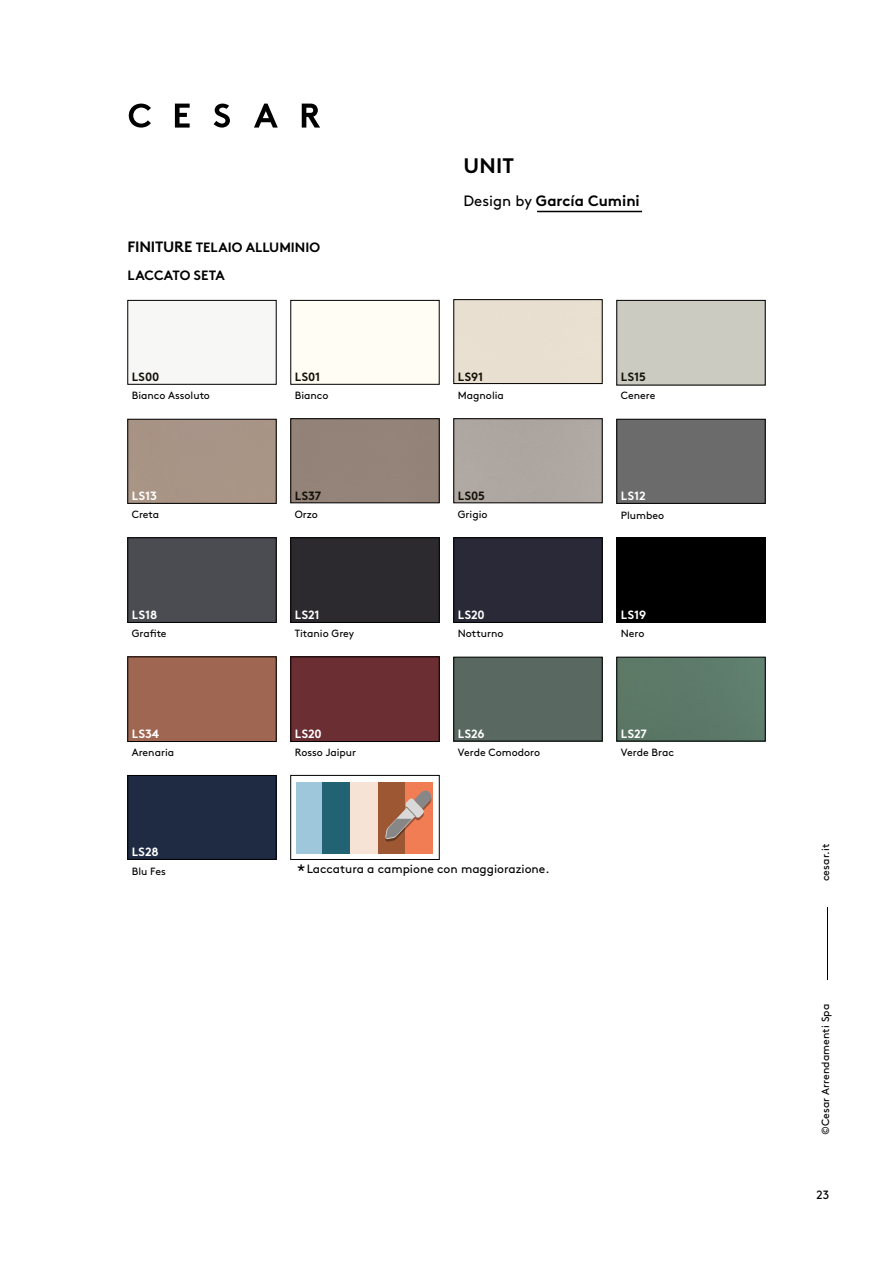
<style>
.page{position:relative;width:893px;height:1263px;background:#fff}
.page>*{position:absolute;margin:0;border:0;box-sizing:border-box;transform-origin:0 0}
.t1{font:700 21px "Brown Pro";color:#000}
.t2{font:16.5px "Brown Pro";color:#000}
.t3{font:700 15px "Brown Pro";color:#000}
.t4{font:700 13.5px "Brown Pro";color:#000}
.t5{font:700 12px "Brown Pro";color:#fff}
.t6{font:12px "Brown Pro";color:#000}
.t7{font:700 12px "Brown Pro";color:#131108}
.t8{font:10.5px "Brown Pro";color:#000}
.s1{font-size:15px}
.s2{font-weight:400}
</style>
<div class="page">
<div style="left:128px;top:300px;width:148px;height:84px;border:1px solid #000"></div>
<div style="left:617px;top:419px;width:148px;height:85px;border:1px solid #000"></div>
<div style="left:291px;top:418px;width:148px;height:85px;border:1px solid #000"></div>
<div style="left:617px;top:300px;width:148px;height:85px;border:1px solid #000"></div>
<div style="left:130px;top:540px;width:144px;height:81px;background:#4b4c51"></div>
<div style="left:128px;top:538px;width:148px;height:85px;border:1px solid #000"></div>
<div style="left:454px;top:418px;width:148px;height:85px;border:1px solid #000"></div>
<div style="left:291px;top:300px;width:148px;height:84px;border:1px solid #000"></div>
<div style="left:454px;top:299px;width:148px;height:85px;border:1px solid #000"></div>
<div style="left:128px;top:419px;width:148px;height:85px;border:1px solid #000"></div>
<div style="left:130px;top:659px;width:144px;height:81px;background:#9f6651"></div>
<div style="left:128px;top:657px;width:148px;height:85px;border:1px solid #000"></div>
<div style="left:456px;top:540px;width:144px;height:81px;background:#292937"></div>
<div style="left:454px;top:538px;width:148px;height:85px;border:1px solid #000"></div>
<div style="left:293px;top:540px;width:144px;height:81px;background:#2c2a2f"></div>
<div style="left:291px;top:538px;width:148px;height:85px;border:1px solid #000"></div>
<div style="left:619px;top:540px;width:144px;height:81px;background:#000"></div>
<div style="left:617px;top:538px;width:148px;height:85px;border:1px solid #000"></div>
<div style="left:456px;top:659px;width:144px;height:80px;background:#596861"></div>
<div style="left:454px;top:657px;width:148px;height:84px;border:1px solid #000"></div>
<div style="left:293px;top:659px;width:144px;height:81px;background:#6b2e33"></div>
<div style="left:291px;top:657px;width:148px;height:85px;border:1px solid #000"></div>
<div style="left:619px;top:659px;width:144px;height:80px;background:#5d7969"></div>
<div style="left:617px;top:657px;width:148px;height:84px;border:1px solid #000"></div>
<div style="left:130px;top:777px;width:144px;height:80px;background:#1f2b43"></div>
<div style="left:128px;top:775px;width:148px;height:84px;border:1px solid #000"></div>
<div style="left:291px;top:775px;width:148px;height:85px;border:1px solid #000"></div>
<div style="left:297px;top:782px;width:25px;height:72px;background:#9ec7db"></div>
<div style="left:322px;top:782px;width:28px;height:72px;background:#216373"></div>
<div style="left:350px;top:782px;width:28px;height:72px;background:#f7e3d6"></div>
<div style="left:378px;top:782px;width:28px;height:72px;background:#9e5733"></div>
<div style="left:406px;top:782px;width:27px;height:72px;background:#f07d54"></div>
<svg style="left:385px;top:791px;width:47px;height:51px"></svg>
<hr style="left:827px;top:907px;width:1px;height:73px;background:#000">
<hr style="left:537px;top:211px;width:105px;height:1px;background:#000">
<svg style="left:254px;top:104px;width:24px;height:24px"></svg>
<svg style="left:129px;top:104px;width:22px;height:24px"></svg>
<svg style="left:302px;top:104px;width:18px;height:24px"></svg>
<svg style="left:175px;top:104px;width:15px;height:24px"></svg>
<svg style="left:214px;top:104px;width:16px;height:24px"></svg>
<h1 class="t1" style="left:464px;top:149px;width:52px">UNIT</h1>
<p class="t4" style="left:128px;top:236px;width:194px"><span class="s1">FINITURE</span> TELAIO ALLUMINIO</p>
<p class="t4" style="left:128px;top:264px;width:99px">LACCATO SETA</p>
<p class="t7" style="left:132px;top:367px;width:29px">LS00</p>
<p class="t8" style="left:132px;top:387px;width:80px">Bianco Assoluto</p>
<p class="t7" style="left:295px;top:367px;width:27px">LS01</p>
<p class="t8" style="left:295px;top:387px;width:35px">Bianco</p>
<h3 class="t3" style="left:463px;top:189px;width:178px"><span class="s2">Design by</span> García Cumini</h3>
<p class="t7" style="left:458px;top:367px;width:27px">LS91</p>
<p class="t7" style="left:621px;top:367px;width:27px">LS15</p>
<p class="t8" style="left:458px;top:387px;width:48px">Magnolia</p>
<p class="t8" style="left:621px;top:388px;width:36px">Cenere</p>
<p class="t5" style="left:132px;top:486px;width:27px">LS13</p>
<p class="t7" style="left:458px;top:486px;width:29px">LS05</p>
<p class="t7" style="left:295px;top:486px;width:28px">LS37</p>
<p class="t5" style="left:621px;top:486px;width:26px">LS12</p>
<p class="t8" style="left:132px;top:506px;width:29px">Creta</p>
<p class="t8" style="left:458px;top:506px;width:31px">Grigio</p>
<p class="t8" style="left:295px;top:506px;width:25px">Orzo</p>
<p class="t8" style="left:621px;top:507px;width:45px">Plumbeo</p>
<p class="t5" style="left:132px;top:605px;width:27px">LS18</p>
<p class="t5" style="left:295px;top:605px;width:26px">LS21</p>
<p class="t5" style="left:458px;top:605px;width:28px">LS20</p>
<p class="t5" style="left:621px;top:605px;width:27px">LS19</p>
<p class="t8" style="left:132px;top:625px;width:36px">Grafite</p>
<p class="t8" style="left:295px;top:625px;width:61px">Titanio Grey</p>
<p class="t8" style="left:458px;top:625px;width:47px">Notturno</p>
<p class="t8" style="left:621px;top:625px;width:25px">Nero</p>
<p class="t5" style="left:132px;top:723px;width:29px">LS34</p>
<p class="t5" style="left:295px;top:724px;width:28px">LS20</p>
<p class="t5" style="left:458px;top:724px;width:28px">LS26</p>
<p class="t5" style="left:621px;top:724px;width:28px">LS27</p>
<p class="t8" style="left:132px;top:744px;width:44px">Arenaria</p>
<p class="t8" style="left:295px;top:744px;width:63px">Rosso Jaipur</p>
<p class="t8" style="left:458px;top:744px;width:84px">Verde Comodoro</p>
<p class="t8" style="left:621px;top:744px;width:55px">Verde Brac</p>
<p class="t5" style="left:132px;top:842px;width:28px">LS28</p>
<p class="t8" style="left:132px;top:863px;width:36px">Blu Fes</p>
<p class="t6" style="left:307px;top:859px;width:244px">Laccatura a campione con maggiorazione.</p>
<h2 class="t2" style="left:297px;top:858px;width:10px">*</h2>
<p class="t8" style="left:817px;top:881px;width:39px;rotate:-90deg">cesar.it</p>
<p class="t8" style="left:817px;top:1135px;width:133px;rotate:-90deg">©Cesar Arrendamenti Spa</p>
<p class="t6" style="left:816px;top:1185px;width:14px">23</p>
</div>
